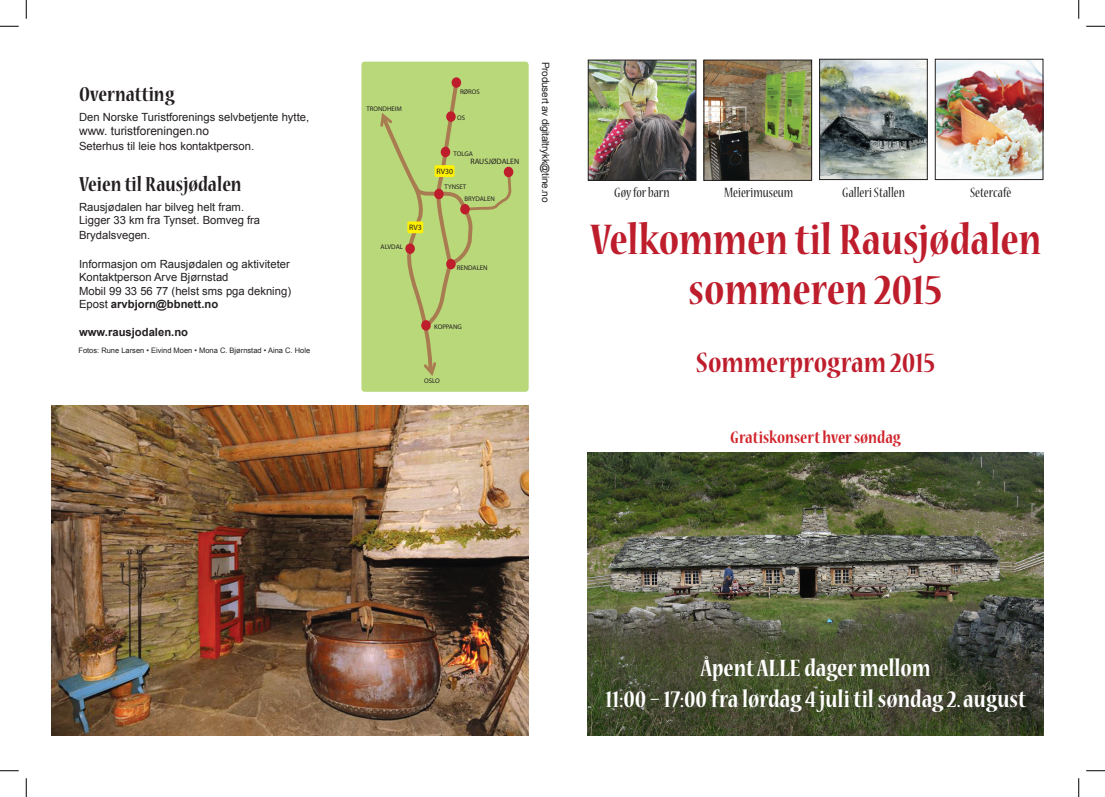
<style>
.page{position:relative;width:1105px;height:797px;background:#fff}
.page>*{position:absolute;margin:0;border:0;box-sizing:border-box;transform-origin:0 0}
.t1{font:700 condensed 47.5px/50px "Nueva Std";color:#be1d2c;text-align:center}
.t2{font:700 condensed 31.25px "Nueva Std";color:#be1d2c}
.t3{font:700 condensed 26.25px/31.5px "Nueva Std";color:#fff;text-align:center}
.t4{font:700 condensed 22.5px "Nueva Std";color:#231f20}
.t5{font:700 condensed 18.75px "Nueva Std";color:#d1232a}
.t6{font:condensed 15px "Nueva Std";color:#231f20}
.t7{font:11.88px "Arial";color:#231f20}
.t8{font:11.25px/13.5px "Arial";color:#231f20}
.t9{font:700 11.25px "Arial";color:#231f20}
.t10{font:10px "Arial";letter-spacing:-.02em;color:#231f20}
.t11{font:7.88px "Myriad Pro";color:#231f20}
.t12{font:7.5px "Arial";color:#231f20}
.t13{font:6.75px "Myriad Pro";color:#231f20}
.s1{font-weight:700}
</style>
<div class="page">
<img style="left:588px;top:452px;width:455px;height:283px">
<img style="left:52px;top:405px;width:476px;height:330px">
<div style="left:362px;top:62px;width:166px;height:329px;background:#b9d87a"></div>
<svg style="left:379px;top:79px;width:134px;height:300px;background:#b8d076"></svg>
<div style="left:460px;top:204px;width:10px;height:10px;background:#be1d2c;border-radius:50%"></div>
<div style="left:504px;top:167px;width:9px;height:10px;background:#be1d2c;border-radius:50%"></div>
<div style="left:407px;top:221px;width:16px;height:12px;background:#fff101;border-radius:2px"></div>
<div style="left:435px;top:165px;width:20px;height:12px;background:#fff101;border-radius:2px"></div>
<img style="left:821px;top:61px;width:105px;height:117px">
<div style="left:819px;top:59px;width:109px;height:121px;border:1px solid #231f20"></div>
<img style="left:937px;top:61px;width:104px;height:117px">
<div style="left:935px;top:59px;width:108px;height:121px;border:1px solid #231f20"></div>
<img style="left:590px;top:62px;width:104px;height:117px">
<div style="left:588px;top:60px;width:108px;height:121px;border:1px solid #231f20"></div>
<img style="left:706px;top:62px;width:104px;height:117px">
<div style="left:704px;top:60px;width:108px;height:121px;border:1px solid #231f20"></div>
<svg style="left:0;top:25px;width:19px;height:2px"></svg>
<svg style="left:1086px;top:25px;width:19px;height:2px"></svg>
<svg style="left:0;top:770px;width:19px;height:1px"></svg>
<svg style="left:1086px;top:770px;width:19px;height:1px"></svg>
<svg style="left:25px;top:0;width:2px;height:19px"></svg>
<svg style="left:25px;top:778px;width:2px;height:19px"></svg>
<svg style="left:1078px;top:0;width:1px;height:19px"></svg>
<svg style="left:1078px;top:778px;width:1px;height:19px"></svg>
<h3 class="t4" style="left:79px;top:84px;width:97px">Overnatting</h3>
<p class="t8" style="left:79px;top:110px;width:232px">Den Norske Turistforenings selvbetjente hytte,</p>
<p class="t8" style="left:79px;top:139px;width:177px">Seterhus til leie hos kontaktperson.</p>
<h3 class="t4" style="left:79px;top:174px;width:164px">Veien til Rausjødalen</h3>
<p class="t8" style="left:79px;top:200px;width:183px;line-height:14px">Rausjødalen har bilveg helt fram.<br>Ligger 33 km fra Tynset. Bomveg fra<br>Brydalsvegen.</p>
<p class="t8" style="left:79px;top:257px;width:213px">Informasjon om Rausjødalen og aktiviteter Kontaktperson Arve Bjørnstad<br>Mobil 99 33 56 77 (helst sms pga dekning)<br>Epost <span class="s1">arvbjorn@bbnett.no</span></p>
<p class="t9" style="left:79px;top:325px;width:110px">www.rausjodalen.no</p>
<p class="t7" style="left:79px;top:123px;width:132px">www. turistforeningen.no</p>
<p class="t12" style="left:78px;top:345px;width:233px">Fotos: Rune Larsen • Eivind Moen • Mona C. Bjørnstad • Aina C. Hole</p>
<p class="t13" style="left:367px;top:104px;width:37px">TRONDHEIM</p>
<p class="t11" style="left:409px;top:222px;width:14px">RV3</p>
<p class="t13" style="left:381px;top:242px;width:24px">ALVDAL</p>
<p class="t13" style="left:460px;top:87px;width:21px">RØROS</p>
<p class="t13" style="left:457px;top:114px;width:9px">OS</p>
<p class="t13" style="left:454px;top:149px;width:21px">TOLGA</p>
<p class="t11" style="left:436px;top:166px;width:18px">RV30</p>
<p class="t11" style="left:470px;top:156px;width:50px">RAUSJØDALEN</p>
<p class="t13" style="left:445px;top:182px;width:23px">TYNSET</p>
<p class="t13" style="left:464px;top:195px;width:32px">BRYDALEN</p>
<p class="t13" style="left:457px;top:263px;width:32px">RENDALEN</p>
<p class="t10" style="left:552px;top:62px;width:142px;rotate:90deg">Produsert av digitaltrykk@tine.no</p>
<p class="t13" style="left:434px;top:322px;width:29px">KOPPANG</p>
<p class="t13" style="left:424px;top:376px;width:17px">OSLO</p>
<h3 class="t6" style="left:614px;top:186px;width:57px">Gøy for barn</h3>
<h3 class="t6" style="left:724px;top:186px;width:71px">Meierimuseum</h3>
<h3 class="t6" style="left:842px;top:186px;width:64px">Galleri Stallen</h3>
<h3 class="t6" style="left:970px;top:186px;width:43px">Setercafè</h3>
<h1 class="t1" style="left:590px;top:216px;width:453px">Velkommen til Rausjødalen sommeren 2015</h1>
<h2 class="t2" style="left:696px;top:348px;width:241px">Sommerprogram 2015</h2>
<h3 class="t5" style="left:730px;top:429px;width:172px">Gratiskonsert hver søndag</h3>
<h3 class="t3" style="left:605px;top:653px;width:422px">Åpent ALLE dager mellom<br>11:00 – 17:00 fra lørdag 4 juli til søndag 2. august</h3>
</div>
